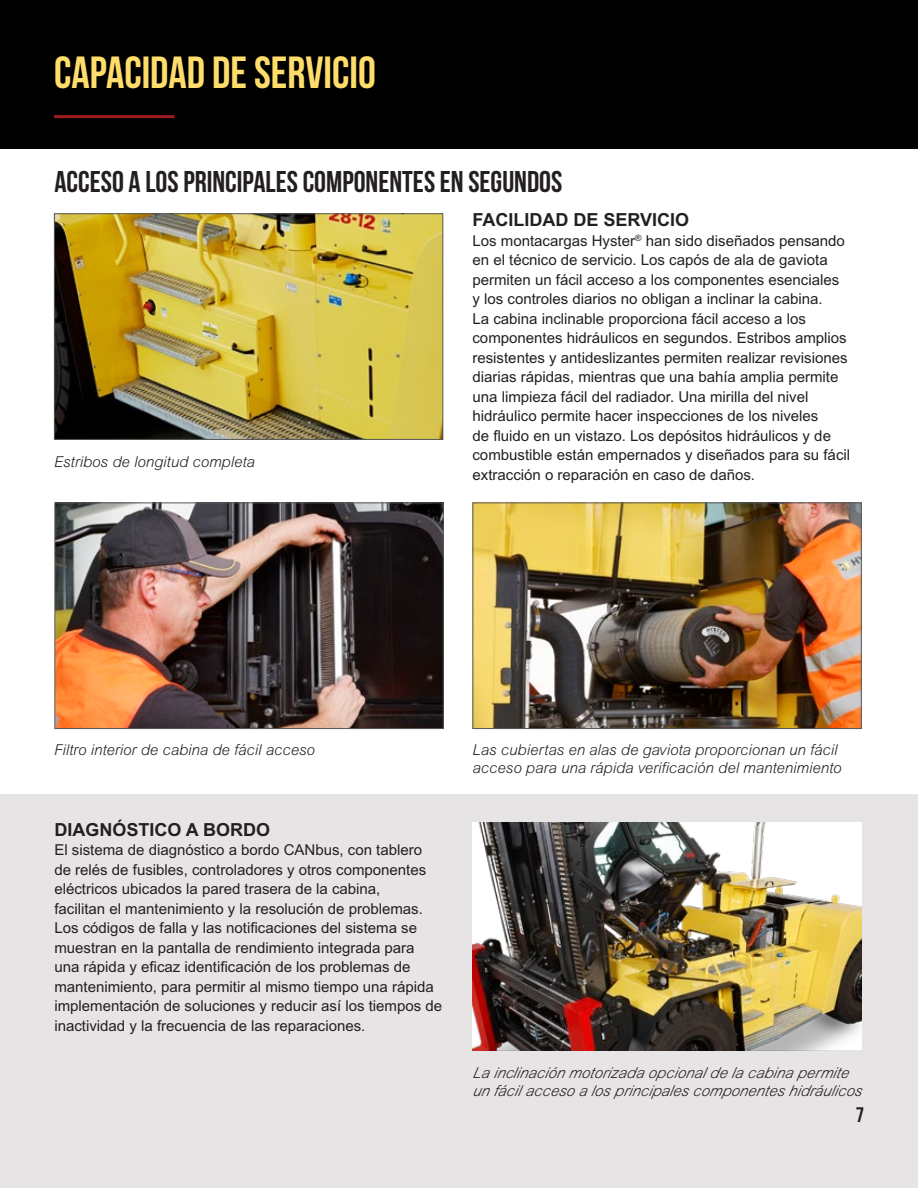
<style>
.page{position:relative;width:918px;height:1188px;background:#fff}
.page>*{position:absolute;margin:0;border:0;box-sizing:border-box;transform-origin:0 0}
.t1{font:45px "Bebas Neue";color:#ffdd6b}
.t2{font:30px "Bebas Neue";color:#231f20}
.t3{font:21px "Bebas Neue";color:#231f20}
.t4{font:700 18px "Arial MT Std";color:#231f20}
.t5{font:15px/19.5px "Arial MT Std";color:#231f20}
.t6{font:italic 300 15px/18px "Arial MT Std";color:#231f20}
</style>
<div class="page">
<div style="left:0;top:0;width:918px;height:148px;background:#000"></div>
<hr style="left:54px;top:115px;width:121px;height:3px;background:#9e1c1f">
<div style="left:0;top:794px;width:918px;height:394px;background:#e6e4e4"></div>
<img style="left:56px;top:504px;width:386px;height:223px">
<div style="left:54px;top:502px;width:390px;height:227px;border:1px solid #57585a"></div>
<img style="left:56px;top:215px;width:385px;height:223px">
<div style="left:54px;top:213px;width:389px;height:227px;border:1px solid #57585a"></div>
<img style="left:474px;top:504px;width:386px;height:223px">
<div style="left:472px;top:502px;width:390px;height:227px;border:1px solid #57585a"></div>
<img style="left:472px;top:823px;width:390px;height:227px">
<h1 class="t1" style="left:54px;top:48px;width:323px">CAPACIDAD DE SERVICIO</h1>
<h2 class="t2" style="left:54px;top:165px;width:509px">ACCESO A LOS PRINCIPALES COMPONENTES EN SEGUNDOS</h2>
<p class="t4" style="left:472px;top:210px;width:218px">FACILIDAD DE SERVICIO</p>
<p class="t5" style="left:472px;top:231px;width:379px">Los montacargas Hyster<sup>®</sup> han sido diseñados pensando en el técnico de servicio. Los capós de ala de gaviota permiten un fácil acceso a los componentes esenciales y los controles diarios no obligan a inclinar la cabina.<br>La cabina inclinable proporciona fácil acceso a los componentes hidráulicos en segundos. Estribos amplios resistentes y antideslizantes permiten realizar revisiones diarias rápidas, mientras que una bahía amplia permite una limpieza fácil del radiador. Una mirilla del nivel hidráulico permite hacer inspecciones de los niveles<br>de fluido en un vistazo. Los depósitos hidráulicos y de combustible están empernados y diseñados para su fácil extracción o reparación en caso de daños.</p>
<p class="t6" style="left:54px;top:453px;width:202px">Estribos de longitud completa</p>
<p class="t6" style="left:54px;top:740px;width:262px">Filtro interior de cabina de fácil acceso</p>
<p class="t6" style="left:472px;top:740px;width:371px">Las cubiertas en alas de gaviota proporcionan un fácil acceso para una rápida verificación del mantenimiento</p>
<p class="t4" style="left:54px;top:819px;width:217px">DIAGNÓSTICO A BORDO</p>
<p class="t5" style="left:54px;top:840px;width:389px">El sistema de diagnóstico a bordo CANbus, con tablero de relés de fusibles, controladores y otros componentes eléctricos ubicados la pared trasera de la cabina,<br>facilitan el mantenimiento y la resolución de problemas.<br>Los códigos de falla y las notificaciones del sistema se muestran en la pantalla de rendimiento integrada para una rápida y eficaz identificación de los problemas de mantenimiento, para permitir al mismo tiempo una rápida implementación de soluciones y reducir así los tiempos de inactividad y la frecuencia de las reparaciones.</p>
<p class="t6" style="left:472px;top:1063px;width:394px">La inclinación motorizada op cional de la cabina p ermite un fácil acceso a los principales componentes hidráulicos</p>
<h3 class="t3" style="left:856px;top:1103px;width:10px">7</h3>
</div>
